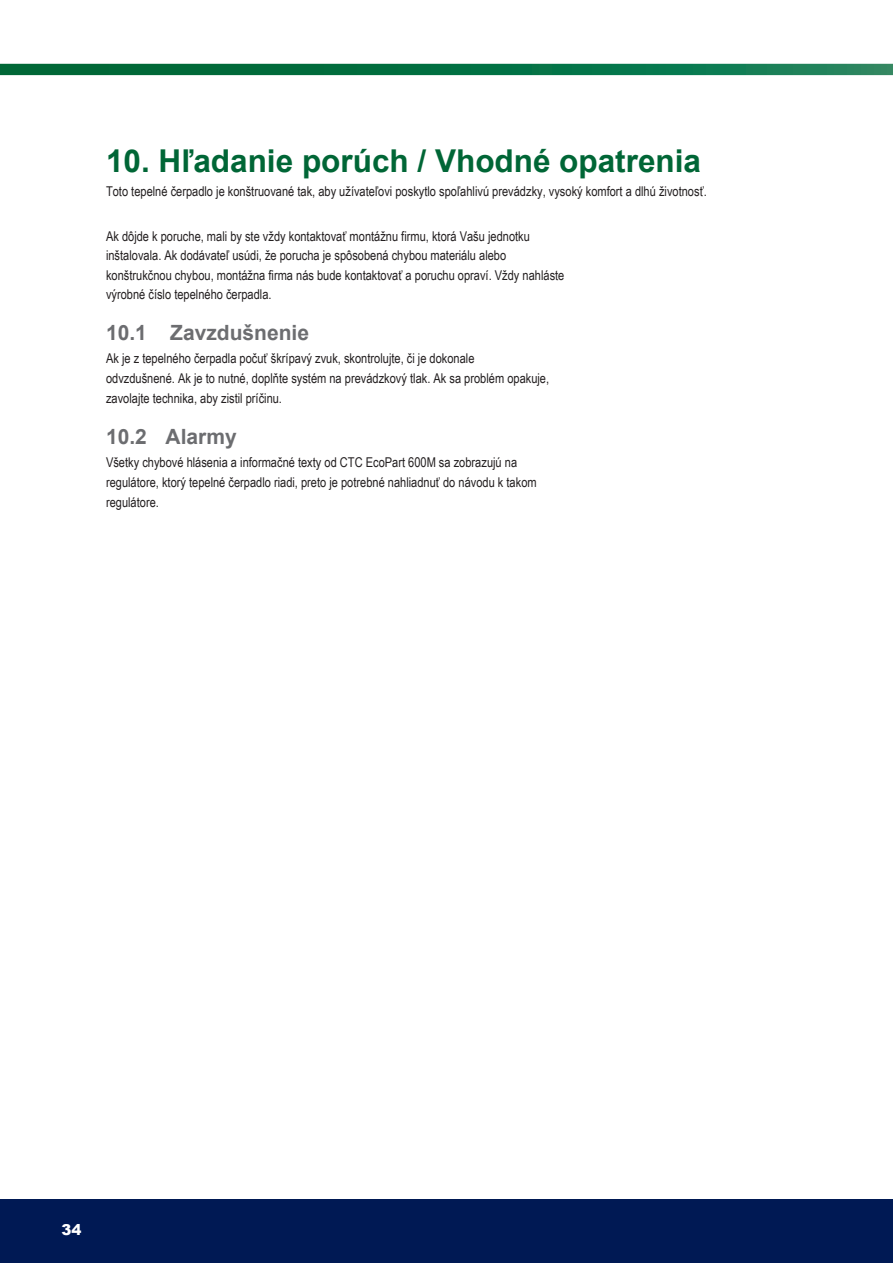
<style>
.page{position:relative;width:893px;height:1263px;background:#fff}
.page>*{position:absolute;margin:0;border:0;box-sizing:border-box;transform-origin:0 0}
.t1{font:700 31.5px "Arial";color:#006636}
.t2{font:700 21px "Arial";color:#6c6d70}
.t3{font:900 15px "Arial";color:#fff}
.t4{font:13.5px/20px "Arial Narrow";color:#231f20}
.s1{font-style:inherit}
</style>
<div class="page">
<svg style="left:0;top:64px;width:893px;height:11px"></svg>
<div style="left:0;top:1199px;width:893px;height:64px;background:#001954"></div>
<h1 class="t1" style="left:106px;top:139px;width:596px"><span class="s1">10. H</span>ľa<span class="s1">d</span>a<span class="s1">n</span>ie porúch <span class="s1">/ Vhodn</span>é <span class="s1">opat</span>renia</h1>
<p class="t4" style="left:106px;top:180px;width:602px">Toto tepelné čerpadlo je konštruované tak, aby užívateľovi poskytlo spoľahlivú prevádzky, vysoký komfort a dlhú životnosť.</p>
<p class="t4" style="left:106px;top:226px;width:460px;line-height:19.5px">Ak dôjde k poruche, mali by ste vždy kontaktovať montážnu firmu, ktorá Vašu jednotku inštalovala. Ak dodávateľ usúdi, že porucha je spôsobená chybou materiálu alebo konštrukčnou chybou, montážna firma nás bude kontaktovať a poruchu opraví. Vždy nahláste výrobné číslo tepelného čerpadla.</p>
<h2 class="t2" style="left:106px;top:318px;width:205px">10.1 Zavzdušn<span class="s1">e</span>n<span class="s1">ie</span></h2>
<p class="t4" style="left:106px;top:348px;width:445px">Ak je z tepelného čerpadla počuť škrípavý zvuk, skontrolujte, či je dokonale<br>odvzdušnené. Ak je to nutné, doplňte systém na prevádzkový tlak. Ak sa problém opakuje, zavolajte technika, aby zistil príčinu.</p>
<h2 class="t2" style="left:106px;top:422px;width:132px">10.2 Alarmy</h2>
<p class="t4" style="left:106px;top:452px;width:432px">Všetky chybové hlásenia a informačné texty od CTC EcoPart 600M sa zobrazujú na regulátore, ktorý tepelné čerpadlo riadi, preto je potrebné nahliadnuť do návodu k takom regulátore.</p>
<p class="t3" style="left:62px;top:1218px;width:22px">34</p>
</div>
